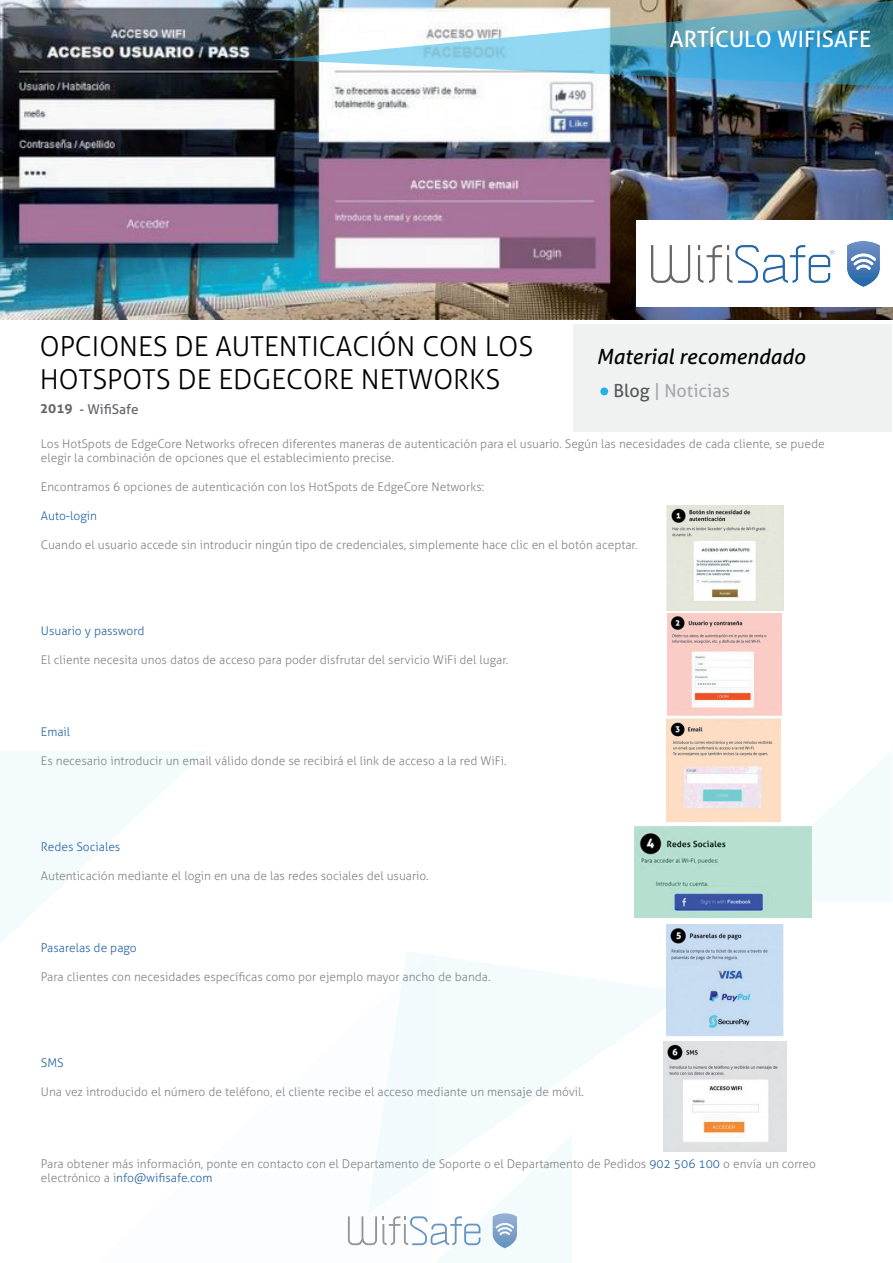
<style>
.page{position:relative;width:893px;height:1263px;background:#fff}
.page>*{position:absolute;margin:0;border:0;box-sizing:border-box;transform-origin:0 0}
.t1{font:300 27.45px/33px "Aller";color:#000}
.t2{font:22.5px "Aller";color:#fff}
.t3{font:italic 21px "Aller";color:#000}
.t4{font:18px "Aller";color:#a8a9ad}
.t5{font:13.5px "Aller";color:#636569}
.t6{font:300 12px/14.4px "Aller";color:#828487}
.t7{font:300 12px "Aller";color:#2866a6}
.s1{font-weight:700}
.s2{color:#57585a}
.s3{color:#2866a6}
</style>
<div class="page">
<img style="left:0;top:0;width:893px;height:320px">
<img style="left:0;top:6px;width:893px;height:291px">
<div style="left:636px;top:220px;width:257px;height:87px;background:#fff"></div>
<div style="left:573px;top:324px;width:319px;height:107px;background:#f0f2f2"></div>
<svg style="left:0;top:752px;width:205px;height:191px"></svg>
<svg style="left:812px;top:751px;width:80px;height:151px"></svg>
<svg style="left:435px;top:956px;width:231px;height:178px;fill:#f4fbfd"></svg>
<svg style="left:347px;top:952px;width:88px;height:288px"></svg>
<svg style="left:348px;top:1134px;width:224px;height:129px"></svg>
<div style="left:600px;top:387px;width:8px;height:8px;background:#24b2e6;border-radius:50%"></div>
<img style="left:271px;top:0;width:622px;height:87px">
<img style="left:652px;top:241px;width:227px;height:45px">
<img style="left:666px;top:505px;width:117px;height:105px">
<img style="left:668px;top:613px;width:114px;height:102px">
<img style="left:666px;top:718px;width:115px;height:104px">
<img style="left:635px;top:826px;width:177px;height:92px">
<img style="left:666px;top:924px;width:118px;height:113px">
<img style="left:663px;top:1041px;width:123px;height:111px">
<h2 class="t2" style="left:670px;top:25px;width:203px">ARTÍCULO WIFISAFE</h2>
<h1 class="t1" style="left:40px;top:330px;width:495px">OPCIONES DE AUTENTICACIÓN CON LOS<br>HOTSPOTS DE EDGECORE NETWORKS</h1>
<p class="t5" style="left:40px;top:400px;width:100px"><span class="s1">2019</span> - WifiSafe</p>
<h3 class="t3" style="left:596px;top:343px;width:210px">Material recomendado</h3>
<h3 class="t4" style="left:613px;top:380px;width:118px"><span class="s2">Blog</span> | Noticias</h3>
<p class="t6" style="left:41px;top:436px;width:785px">Los HotSpots de EdgeCore Networks ofrecen diferentes maneras de autenticación para el usuario. Según las necesidades de cada cliente, se puede elegir la combinación de opciones que el establecimiento precise.</p>
<p class="t6" style="left:41px;top:480px;width:445px">Encontramos 6 opciones de autenticación con los HotSpots de EdgeCore Networks:</p>
<p class="t7" style="left:41px;top:508px;width:58px">Auto-login</p>
<p class="t6" style="left:41px;top:537px;width:598px">Cuando el usuario accede sin introducir ningún tipo de credenciales, simplemente hace clic en el botón aceptar.</p>
<p class="t7" style="left:41px;top:624px;width:105px">Usuario y password</p>
<p class="t6" style="left:41px;top:652px;width:469px">El cliente necesita unos datos de acceso para poder disfrutar del servicio WiFi del lugar.</p>
<p class="t7" style="left:41px;top:724px;width:31px">Email</p>
<p class="t6" style="left:41px;top:753px;width:467px">Es necesario introducir un email válido donde se recibirá el link de acceso a la red WiFi.</p>
<p class="t7" style="left:41px;top:840px;width:81px">Redes Sociales</p>
<p class="t6" style="left:41px;top:868px;width:389px">Autenticación mediante el login en una de las redes sociales del usuario.</p>
<p class="t7" style="left:41px;top:940px;width:97px">Pasarelas de pago</p>
<p class="t6" style="left:41px;top:969px;width:451px">Para clientes con necesidades específicas como por ejemplo mayor ancho de banda.</p>
<p class="t7" style="left:41px;top:1056px;width:24px">SMS</p>
<p class="t6" style="left:41px;top:1084px;width:545px">Una vez introducido el número de teléfono, el cliente recibe el acceso mediante un mensaje de móvil.</p>
<p class="t6" style="left:41px;top:1156px;width:777px">Para obtener más información, ponte en contacto con el Departamento de Soporte o el Departamento de Pedidos <span class="s3">902 506 100</span> o envía un correo electrónico a i<span class="s3">nfo@wifisafe.com</span></p>
</div>
